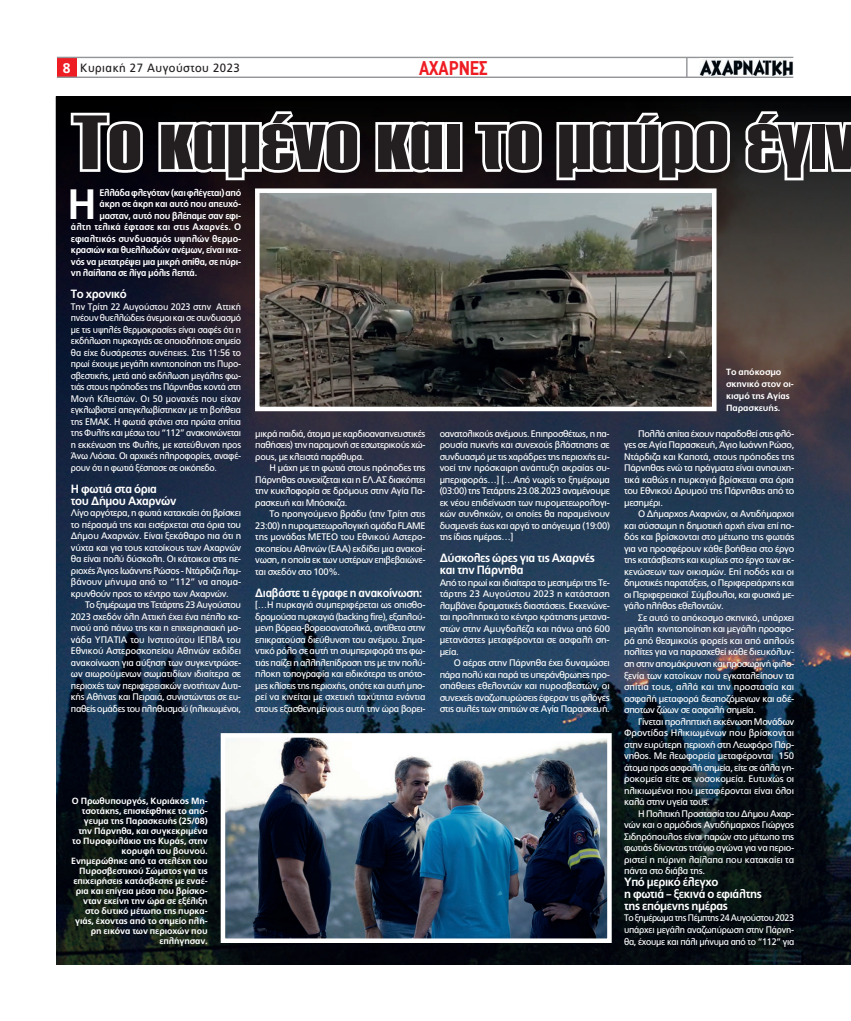
<style>
.page{position:relative;width:851px;height:1021px;background:#fff}
.page>*{position:absolute;margin:0;border:0;box-sizing:border-box;transform-origin:0 0}
.t1{font:500 71.7px "PF Fusion Sans";letter-spacing:-.02em;color:#231f20;scale:1.57 1}
.t2{font:700 42.5px "PF Catalog";color:#fff;scale:.95 1}
.t3{font:700 20px "PF Din Text Condensed";color:#ee1d23}
.t4{font:700 12px/12px "PF Catalog";letter-spacing:-.03em;color:#fff;scale:.95 1}
.t5{font:700 12px "PF Catalog";letter-spacing:-.03em;color:#fff;scale:.92 1}
.t6{font:12px "PF Catalog";letter-spacing:.04em;color:#231f20;scale:.95 1}
.t7{font:9.5px/11.5px "PF Catalog";letter-spacing:-.03em;color:#fff;text-align:justify}
.t8{font:9.5px/11.5px "PF Catalog";letter-spacing:-.03em;color:#fff;text-align:justify;scale:.95 1}
.t9{font:700 9.5px "PF Catalog";letter-spacing:-.03em;color:#fff;scale:.95 1}
.t10{font:700 9.5px "PF Catalog";letter-spacing:.005em;color:#fff;scale:.95 1}
.t11{font:700 9.5px "PF Catalog";letter-spacing:-.005em;color:#fff;scale:.95 1}
.t12{font:700 9px/10px "PF Catalog";letter-spacing:-.01em;color:#fff;text-align:right}
.s1{font-weight:700;font-size:14px;color:#fff}
</style>
<div class="page">
<img style="left:57px;top:96px;width:793px;height:868px">
<img style="left:56px;top:96px;width:34px;height:671px">
<div style="left:57px;top:57px;width:20px;height:20px;background:#ee1d23"></div>
<hr style="left:57px;top:57px;width:736px;height:1px;background:#939598">
<hr style="left:57px;top:77px;width:736px;height:1px;background:#939598">
<img style="left:699px;top:59px;width:94px;height:16px">
<svg style="left:686px;top:58px;width:1px;height:19px"></svg>
<svg style="left:68px;top:110px;width:77px;height:65px"></svg>
<svg style="left:156px;top:97px;width:206px;height:86px"></svg>
<svg style="left:372px;top:97px;width:75px;height:78px"></svg>
<div style="left:444px;top:122px;width:18px;height:50px;border:5px solid #fff"></div>
<svg style="left:472px;top:118px;width:72px;height:57px"></svg>
<svg style="left:553px;top:110px;width:179px;height:73px"></svg>
<svg style="left:742px;top:109px;width:108px;height:82px"></svg>
<img style="left:227px;top:739px;width:378px;height:198px">
<div style="left:221px;top:733px;width:390px;height:210px;border:5px solid #fff"></div>
<img style="left:261px;top:194px;width:449px;height:211px">
<div style="left:255px;top:188px;width:461px;height:223px;border:5px solid #fff"></div>
<p class="t6" style="left:63px;top:61px;width:188px"><span class="s1">8</span> Κυριακή 27 Αυγούστου 2023</p>
<h3 class="t3" style="left:419px;top:56px;width:70px">ΑΧΑΡΝΕΣ</h3>
<h1 class="t1" style="left:71px;top:102px;width:503px">Το καµένο και το µαύρο έγιν</h1>
<h2 class="t2" style="left:68px;top:179px;width:32px">Η</h2>
<p class="t9" style="left:100px;top:187px;width:150px">Ελλάδα φλεγόταν (και φλέγεται) από</p>
<p class="t9" style="left:100px;top:198px;width:150px">άκρη σε άκρη και αυτό που απευχό-</p>
<p class="t9" style="left:100px;top:210px;width:150px">µασταν, αυτό που βλέπαµε σαν εφι-</p>
<p class="t10" style="left:71px;top:221px;width:181px">άλτη τελικά έφτασε και στις Αχαρνές. Ο</p>
<p class="t11" style="left:71px;top:233px;width:181px">εφιαλτικός συνδυασµός υψηλών θερµο-</p>
<p class="t9" style="left:71px;top:244px;width:181px">κρασιών και θυελλωδών ανέµων, είναι ικα-</p>
<p class="t9" style="left:71px;top:256px;width:181px">νός να µετατρέψει µια µικρή σπίθα, σε πύρι-</p>
<p class="t9" style="left:71px;top:267px;width:134px">νη λαίλαπα σε λίγα µόλις λεπτά.</p>
<p class="t4" style="left:71px;top:288px;width:60px">Το χρονικό</p>
<p class="t8" style="left:71px;top:301px;width:181px">Την Τρίτη 22 Αυγούστου 2023 στην Αττική πνέουν θυελλώδεις άνεµοι και σε συνδυασµό µε τις υψηλές θερµοκρασίες είναι σαφές ότι η εκδήλωση πυρκαγιάς σε οποιοδήποτε σηµείο θα είχε δυσάρεστες συνέπειες. Στις 11:56 το πρωί έχουµε µεγάλη κινητοποίηση της Πυρο&shy;σβεστικής, µετά από εκδήλωση µεγάλης φω&shy;τιάς στους πρόποδες της Πάρνηθας κοντά στη Μονή Κλειστών. Οι 50 µοναχές που είχαν εγκλωβιστεί απεγκλωβίστηκαν µε τη βοήθεια της ΕΜΑΚ. Η φωτιά φτάνει στα πρώτα σπίτια της Φυλής και µέσω του “112” ανακοινώνεται η εκκένωση της Φυλής, µε κατεύθυνση προς Άνω Λιόσια. Οι αρχικές πληροφορίες, αναφέ&shy;ρουν ότι η φωτιά ξέσπασε σε οικόπεδο.</p>
<p class="t4" style="left:71px;top:482px;width:112px">Η φωτιά στα όρια του ∆ήµου Αχαρνών</p>
<p class="t7" style="left:71px;top:507px;width:172px">Λίγο αργότερα, η φωτιά κατακαίει ότι βρίσκει το πέρασµά της και εισέρχεται στα όρια του ∆ήµου Αχαρνών. Είναι ξεκάθαρο πια ότι η νύχτα και για τους κατοίκους των Αχαρνών θα είναι πολύ δύσκολη. Οι κάτοικοι στις πε&shy;ριοχές Άγιος Ιωάννης Ρώσος - Ντάρδιζα λαµ&shy;βάνουν µήνυµα από το “112” να αποµα&shy;κρυνθούν προς το κέντρο των Αχαρνών.</p>
<p class="t7" style="left:71px;top:599px;width:172px;text-indent:14px">Το ξηµέρωµα της Τετάρτης 23 Αυγούστου 2023 σχεδόν όλη Αττική έχει ένα πέπλο κα&shy;πνού από πάνω της και η επιχειρησιακή µο&shy;νάδα ΥΠΑΤΙΑ του Ινστιτούτου ΙΕΠΒΑ του Εθνικού Αστεροσκοπείου Αθηνών εκδίδει ανακοίνωση για αύξηση των συγκεντρώσε&shy;ων αιωρούµενων σωµατιδίων ιδιαίτερα σε περιοχές των περιφερειακών ενοτήτων ∆υτι&shy;κής Αθήνας και Πειραιά, συνιστώντας σε ευ&shy;παθείς οµάδες του πληθυσµού (ηλικιωµένοι,</p>
<p class="t12" style="left:726px;top:366px;width:69px;line-height:12px;text-align:left">Το απόκοσµο σκηνικό στον οι&shy;κισµό της Αγίας<br>Παρασκευής.</p>
<p class="t7" style="left:255px;top:428px;width:172px">µικρά παιδιά, άτοµα µε καρδιοαναπνευστικές παθήσεις) την παραµονή σε εσωτερικούς χώ&shy;ρους, µε κλειστά παράθυρα.</p>
<p class="t7" style="left:255px;top:462px;width:172px;text-indent:14px">Η µάχη µε τη φωτιά στους πρόποδες της Πάρνηθας συνεχίζεται και η ΕΛ.ΑΣ διακόπτει την κυκλοφορία σε δρόµους στην Αγία Πα&shy;ρασκευή και Μπόσκιζα.</p>
<p class="t7" style="left:255px;top:508px;width:172px;text-indent:14px">Το προηγούµενο βράδυ (την Τρίτη στις 23:00) η πυροµετεωρολογική οµάδα FLAME της µονάδας METEO του Εθνικού Αστερο&shy;σκοπείου Αθηνών (ΕΑΑ) εκδίδει µια ανακοί&shy;νωση, η οποία εκ των υστέρων επιβεβαιώνε&shy;ται σχεδόν στο 100%.</p>
<p class="t5" style="left:255px;top:585px;width:183px">∆ιαβάστε τι έγραφε η ανακοίνωση:</p>
<p class="t7" style="left:255px;top:599px;width:172px">[…Η πυρκαγιά συµπεριφέρεται ως οπισθο&shy;δροµούσα πυρκαγιά (backing fire), εξαπλού&shy;µενη βόρεια-βορειοανατολικά, αντίθετα στην επικρατούσα διεύθυνση του ανέµου. Σηµα&shy;ντικό ρόλο σε αυτή τη συµπεριφορά της φω&shy;τιάς παίζει η αλληλεπίδραση της µε την πολύ&shy;πλοκη τοπογραφία και ειδικότερα τις απότο&shy;µες κλίσεις της περιοχής, οπότε και αυτή µπο&shy;ρεί να κινείται µε σχετική ταχύτητα ενάντια στους εξασθενηµένους αυτή την ώρα βορει-</p>
<p class="t7" style="left:439px;top:428px;width:172px">οανατολικούς ανέµους. Επιπροσθέτως, η πα&shy;ρουσία πυκνής και συνεχούς βλάστησης σε συνδυασµό µε τις χαράδρες της περιοχής ευ&shy;νοεί την πρόσκαιρη ανάπτυξη ακραίας συ&shy;µπεριφοράς…] […Από νωρίς το ξηµέρωµα (03:00) της Τετάρτης 23.08.2023 αναµένουµε εκ νέου επιδείνωση των πυροµετεωρολογι&shy;κών συνθηκών, οι οποίες θα παραµείνουν δυσµενείς έως και αργά το απόγευµα (19:00) της ίδιας ηµέρας…]</p>
<p class="t4" style="left:439px;top:552px;width:165px">∆ύσκολες ώρες για τις Αχαρνές και την Πάρνηθα</p>
<p class="t7" style="left:439px;top:576px;width:172px">Από το πρωί και ιδιαίτερα το µεσηµέρι της Τε&shy;τάρτης 23 Αυγούστου 2023 η κατάσταση λαµβάνει δραµατικές διαστάσεις. Εκκενώνε&shy;ται προληπτικά το κέντρο κράτησης µετανα&shy;στών στην Αµυγδαλέζα και πάνω από 600 µετανάστες µεταφέρονται σε ασφαλή ση&shy;µεία.</p>
<p class="t7" style="left:439px;top:657px;width:172px;text-indent:14px">Ο αέρας στην Πάρνηθα έχει δυναµώσει πάρα πολύ και παρά τις υπεράνθρωπες προ&shy;σπάθειες εθελοντών και πυροσβεστών, οι συνεχείς αναζωπυρώσεις έφεραν τις φλόγες στις αυλές των σπιτιών σε Αγία Παρασκευή.</p>
<p class="t7" style="left:624px;top:428px;width:172px;text-indent:14px">Πολλά σπίτια έχουν παραδοθεί στις φλό&shy;γες σε Αγία Παρασκευή, Άγιο Ιωάννη Ρώσο, Ντάρδιζα και Καποτά, στους πρόποδες της Πάρνηθας ενώ τα πράγµατα είναι ανησυχη&shy;τικά καθώς η πυρκαγιά βρίσκεται στα όρια του Εθνικού ∆ρυµού της Πάρνηθας από το µεσηµέρι.</p>
<p class="t7" style="left:624px;top:508px;width:172px;text-indent:14px">Ο ∆ήµαρχος Αχαρνών, οι Αντιδήµαρχοι και σύσσωµη η δηµοτική αρχή είναι επί πο&shy;δός και βρίσκονται στο µέτωπο της φωτιάς για να προσφέρουν κάθε βοήθεια στο έργο της κατάσβεσης και κυρίως στο έργο των εκ&shy;κενώσεων των οικισµών. Επί ποδός και οι δηµοτικές παρατάξεις, ο Περιφερειάρχης και οι Περιφερειακοί Σύµβουλοι, και φυσικά µε&shy;γάλο πλήθος εθελοντών.</p>
<p class="t7" style="left:624px;top:612px;width:172px;text-indent:14px">Σε αυτό το απόκοσµο σκηνικό, υπάρχει µεγάλη κινητοποίηση και µεγάλη προσφο&shy;ρά από θεσµικούς φορείς και από απλούς πολίτες για να παρασχεθεί κάθε διευκόλυν&shy;ση στην αποµάκρυνση και προσωρινή φιλο&shy;ξενία των κατοίκων που εγκαταλείπουν τα σπίτια τους, αλλά και την προστασία και ασφαλή µεταφορά δεσποζόµενων και αδέ&shy;σποτων ζώων σε ασφαλή σηµεία.</p>
<p class="t7" style="left:624px;top:715px;width:172px;text-indent:14px">Γίνεται προληπτική εκκένωση Μονάδων Φροντίδας Ηλικιωµένων που βρίσκονται στην ευρύτερη περιοχή στη Λεωφόρο Πάρ&shy;νηθος. Με λεωφορεία µεταφέρονται 150 άτοµα προς ασφαλή σηµεία, είτε σε άλλα γη&shy;ροκοµεία είτε σε νοσοκοµεία. Ευτυχώς οι ηλικιωµένοι που µεταφέρονται είναι όλοι καλά στην υγεία τους.</p>
<p class="t7" style="left:624px;top:807px;width:172px;text-indent:14px">Η Πολιτική Προστασία του ∆ήµου Αχαρ&shy;νών και ο αρµόδιος Αντιδήµαρχος Γιώργος Σιδηρόπουλος είναι παρών στο µέτωπο της φωτιάς δίνοντας τιτάνιο αγώνα για να περιο&shy;ριστεί η πύρινη λαίλαπα που κατακαίει τα πάντα στο διάβα της.</p>
<p class="t4" style="left:624px;top:875px;width:146px">Υπό µερικό έλεγχο<br>η φωτιά – ξεκινά ο εφιάλτης της επόµενης ηµέρας</p>
<p class="t8" style="left:624px;top:912px;width:181px">Το ξηµέρωµα της Πέµπτης 24 Αυγούστου 2023 υπάρχει µεγάλη αναζωπύρωση στην Πάρνη&shy;θα, έχουµε και πάλι µήνυµα από το “112” για</p>
<p class="t12" style="left:71px;top:795px;width:138px">Ο Πρωθυπουργός, Κυριάκος Μη&shy;τσοτάκης, επισκέφθηκε το από&shy;γευµα της Παρασκευής (25/08) την Πάρνηθα, και συγκεκριµένα το Πυροφυλάκιο της Κυράς, στην κορυφή του βουνού.<br>Ενηµερώθηκε από τα στελέχη του<br>Πυροσβεστικού Σώµατος για τις επιχειρήσεις κατάσβεσης µε εναέ&shy;ρια και επίγεια µέσα που βρίσκο&shy;νταν εκείνη την ώρα σε εξέλιξη στο δυτικό µέτωπο της πυρκα&shy;γιάς, έχοντας από το σηµείο πλή&shy;ρη εικόνα των περιοχών που επλήγησαν.</p>
</div>
